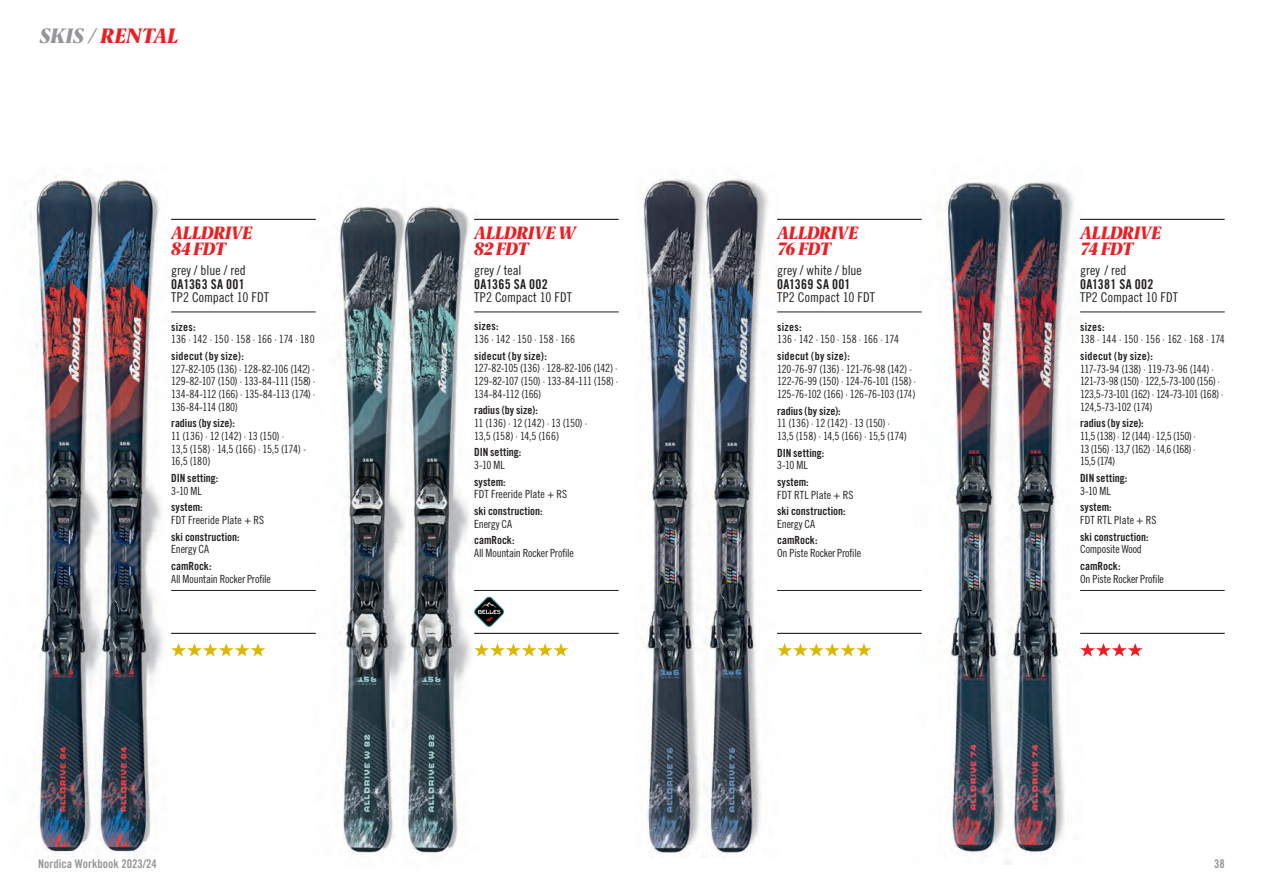
<style>
.page{position:relative;width:1263px;height:893px;background:#fff}
.page>*{position:absolute;margin:0;border:0;box-sizing:border-box;transform-origin:0 0}
.t1{font:italic 900 21px "Berlingske Serif Cn";letter-spacing:.015em;color:#ee1d23}
.t2{font:italic 900 18px/16.5px "Berlingske Serif Cn";letter-spacing:-.02em;color:#ee1d23}
.t3{font:13.5px "Trade Gothic LT Std Cn 18";color:#231f20}
.t4{font:13.5px "Trade Gothic LT Std Bd Cn 20";letter-spacing:.025em;color:#231f20}
.t5{font:12px "Trade Gothic LT Std Bd Cn 20";color:#939598}
.t6{font:11.25px/12.8px "Trade Gothic LT Std Cn 18";letter-spacing:-.02em;color:#231f20}
.t7{font:11.25px "Trade Gothic LT Std Bd Cn 20";letter-spacing:.005em;color:#231f20}
.t8{font:11.25px/12.8px "Trade Gothic LT Std Cn 18";letter-spacing:-.045em;color:#231f20}
.t9{font:11.25px "Trade Gothic LT Std Cn 18";letter-spacing:.005em;color:#231f20}
.t10{font:11.25px "Trade Gothic LT Std Bd Cn 20";letter-spacing:.025em;color:#231f20}
.s1{color:#939598}
</style>
<div class="page">
<hr style="left:171px;top:219px;width:145px;height:1px;background:#231f20">
<img style="left:31px;top:177px;width:63px;height:680px">
<img style="left:94px;top:179px;width:69px;height:677px">
<hr style="left:171px;top:312px;width:145px;height:1px;background:#231f20">
<hr style="left:777px;top:219px;width:145px;height:1px;background:#231f20">
<hr style="left:474px;top:219px;width:145px;height:1px;background:#231f20">
<img style="left:307px;top:205px;width:96px;height:653px">
<img style="left:640px;top:179px;width:62px;height:675px">
<img style="left:403px;top:206px;width:75px;height:651px">
<img style="left:702px;top:179px;width:66px;height:678px">
<hr style="left:777px;top:312px;width:145px;height:1px;background:#231f20">
<hr style="left:474px;top:312px;width:145px;height:1px;background:#231f20">
<hr style="left:171px;top:590px;width:145px;height:1px;background:#231f20">
<hr style="left:171px;top:633px;width:145px;height:1px;background:#231f20">
<hr style="left:777px;top:590px;width:145px;height:1px;background:#231f20">
<hr style="left:777px;top:633px;width:145px;height:1px;background:#231f20">
<hr style="left:474px;top:590px;width:145px;height:1px;background:#231f20">
<hr style="left:474px;top:633px;width:145px;height:1px;background:#231f20">
<svg style="left:474px;top:597px;width:30px;height:30px"></svg>
<img style="left:913px;top:182px;width:93px;height:682px">
<img style="left:1006px;top:181px;width:76px;height:683px">
<hr style="left:1080px;top:219px;width:145px;height:1px;background:#231f20">
<hr style="left:1080px;top:312px;width:145px;height:1px;background:#231f20">
<hr style="left:1080px;top:590px;width:145px;height:1px;background:#231f20">
<hr style="left:1080px;top:633px;width:145px;height:1px;background:#231f20">
<svg style="left:171px;top:643px;width:94px;height:13px"></svg>
<svg style="left:474px;top:643px;width:94px;height:13px"></svg>
<svg style="left:777px;top:643px;width:94px;height:13px"></svg>
<svg style="left:1080px;top:643px;width:63px;height:13px"></svg>
<h1 class="t1" style="left:40px;top:21px;width:140px"><span class="s1">SKIS /</span> RENTAL</h1>
<h2 class="t2" style="left:171px;top:224px;width:83px">ALLDRIVE<br>84 FDT</h2>
<p class="t3" style="left:171px;top:262px;width:76px">grey / blue / red</p>
<p class="t4" style="left:171px;top:276px;width:75px">0A1363 SA 001</p>
<p class="t3" style="left:171px;top:289px;width:99px">TP2 Compact 10 FDT</p>
<p class="t7" style="left:171px;top:320px;width:26px">sizes:</p>
<p class="t6" style="left:171px;top:333px;width:145px">136 · 142 · 150 · 158 · 166 · 174 · 180</p>
<p class="t10" style="left:171px;top:349px;width:74px">sidecut (by size):</p>
<p class="t6" style="left:171px;top:362px;width:146px;text-align:justify">127-82-105 (136) · 128-82-106 (142) · 129-82-107 (150) · 133-84-111 (158) · 134-84-112 (166) · 135-84-113 (174) · 136-84-114 (180)</p>
<p class="t7" style="left:171px;top:416px;width:65px">radius (by size):</p>
<p class="t6" style="left:171px;top:429px;width:136px">11 (136) · 12 (142) · 13 (150) ·<br>13,5 (158) · 14,5 (166) · 15,5 (174) ·<br>16,5 (180)</p>
<p class="t7" style="left:171px;top:471px;width:49px">DIN setting:</p>
<p class="t6" style="left:171px;top:484px;width:32px">3-10 ML</p>
<p class="t7" style="left:171px;top:500px;width:33px">system:</p>
<p class="t9" style="left:171px;top:513px;width:95px">FDT Freeride Plate + RS</p>
<p class="t7" style="left:171px;top:530px;width:70px">ski construction:</p>
<p class="t6" style="left:171px;top:543px;width:40px">Energy CA</p>
<p class="t7" style="left:171px;top:559px;width:42px">camRock:</p>
<p class="t6" style="left:171px;top:572px;width:101px">All Mountain Rocker Profile</p>
<h2 class="t2" style="left:474px;top:224px;width:104px">ALLDRIVE W<br>82 FDT</h2>
<p class="t3" style="left:474px;top:262px;width:49px">grey / teal</p>
<p class="t4" style="left:474px;top:276px;width:75px">0A1365 SA 002</p>
<p class="t3" style="left:474px;top:289px;width:99px">TP2 Compact 10 FDT</p>
<p class="t7" style="left:474px;top:320px;width:26px">sizes:</p>
<p class="t6" style="left:474px;top:333px;width:103px">136 · 142 · 150 · 158 · 166</p>
<p class="t10" style="left:474px;top:349px;width:74px">sidecut (by size):</p>
<p class="t6" style="left:474px;top:362px;width:146px;text-align:justify">127-82-105 (136) · 128-82-106 (142) · 129-82-107 (150) · 133-84-111 (158) · 134-84-112 (166)</p>
<p class="t7" style="left:474px;top:404px;width:65px">radius (by size):</p>
<p class="t6" style="left:474px;top:417px;width:115px">11 (136) · 12 (142) · 13 (150) ·<br>13,5 (158) · 14,5 (166)</p>
<p class="t7" style="left:474px;top:446px;width:49px">DIN setting:</p>
<p class="t6" style="left:474px;top:459px;width:32px">3-10 ML</p>
<p class="t7" style="left:474px;top:475px;width:33px">system:</p>
<p class="t9" style="left:474px;top:488px;width:95px">FDT Freeride Plate + RS</p>
<p class="t7" style="left:474px;top:504px;width:70px">ski construction:</p>
<p class="t6" style="left:474px;top:517px;width:40px">Energy CA</p>
<p class="t7" style="left:474px;top:533px;width:42px">camRock:</p>
<p class="t6" style="left:474px;top:546px;width:101px">All Mountain Rocker Profile</p>
<h2 class="t2" style="left:777px;top:224px;width:83px">ALLDRIVE<br>76 FDT</h2>
<p class="t3" style="left:777px;top:262px;width:86px">grey / white / blue</p>
<p class="t4" style="left:777px;top:276px;width:75px">0A1369 SA 001</p>
<p class="t3" style="left:777px;top:289px;width:99px">TP2 Compact 10 FDT</p>
<p class="t7" style="left:777px;top:320px;width:26px">sizes:</p>
<p class="t6" style="left:777px;top:333px;width:123px">136 · 142 · 150 · 158 · 166 · 174</p>
<p class="t10" style="left:777px;top:349px;width:74px">sidecut (by size):</p>
<p class="t6" style="left:777px;top:362px;width:140px">120-76-97 (136) · 121-76-98 (142) ·<br>122-76-99 (150) · 124-76-101 (158) ·<br>125-76-102 (166) · 126-76-103 (174)</p>
<p class="t7" style="left:777px;top:404px;width:65px">radius (by size):</p>
<p class="t6" style="left:777px;top:417px;width:131px">11 (136) · 12 (142) · 13 (150) ·<br>13,5 (158) · 14,5 (166) · 15,5 (174)</p>
<p class="t7" style="left:777px;top:446px;width:49px">DIN setting:</p>
<p class="t6" style="left:777px;top:459px;width:32px">3-10 ML</p>
<p class="t7" style="left:777px;top:475px;width:33px">system:</p>
<p class="t9" style="left:777px;top:488px;width:78px">FDT RTL Plate + RS</p>
<p class="t7" style="left:777px;top:504px;width:70px">ski construction:</p>
<p class="t6" style="left:777px;top:517px;width:40px">Energy CA</p>
<p class="t7" style="left:777px;top:533px;width:42px">camRock:</p>
<p class="t6" style="left:777px;top:546px;width:85px">On Piste Rocker Profile</p>
<h2 class="t2" style="left:1080px;top:224px;width:83px">ALLDRIVE<br>74 FDT</h2>
<p class="t3" style="left:1080px;top:262px;width:48px">grey / red</p>
<p class="t4" style="left:1080px;top:276px;width:75px">0A1381 SA 002</p>
<p class="t3" style="left:1080px;top:289px;width:99px">TP2 Compact 10 FDT</p>
<p class="t7" style="left:1080px;top:320px;width:26px">sizes:</p>
<p class="t6" style="left:1080px;top:333px;width:146px">138 · 144 · 150 · 156 · 162 · 168 · 174</p>
<p class="t10" style="left:1080px;top:349px;width:74px">sidecut (by size):</p>
<p class="t8" style="left:1080px;top:362px;width:145px">117-73-94 (138) · 119-73-96 (144) · 121-73-98 (150) · 122,5-73-100 (156) · 123,5-73-101 (162) · 124-73-101 (168) · 124,5-73-102 (174)</p>
<p class="t7" style="left:1080px;top:416px;width:65px">radius (by size):</p>
<p class="t6" style="left:1080px;top:429px;width:117px;text-align:justify">11,5 (138) · 12 (144) · 12,5 (150) · 13 (156) · 13,7 (162) · 14,6 (168) · 15,5 (174)</p>
<p class="t7" style="left:1080px;top:471px;width:49px">DIN setting:</p>
<p class="t6" style="left:1080px;top:484px;width:32px">3-10 ML</p>
<p class="t7" style="left:1080px;top:500px;width:33px">system:</p>
<p class="t9" style="left:1080px;top:513px;width:78px">FDT RTL Plate + RS</p>
<p class="t7" style="left:1080px;top:530px;width:70px">ski construction:</p>
<p class="t6" style="left:1080px;top:543px;width:63px">Composite Wood</p>
<p class="t7" style="left:1080px;top:559px;width:42px">camRock:</p>
<p class="t6" style="left:1080px;top:572px;width:85px">On Piste Rocker Profile</p>
<p class="t5" style="left:38px;top:856px;width:120px">Nordica Workbook 2023/24</p>
<p class="t5" style="left:1214px;top:856px;width:12px">38</p>
</div>
